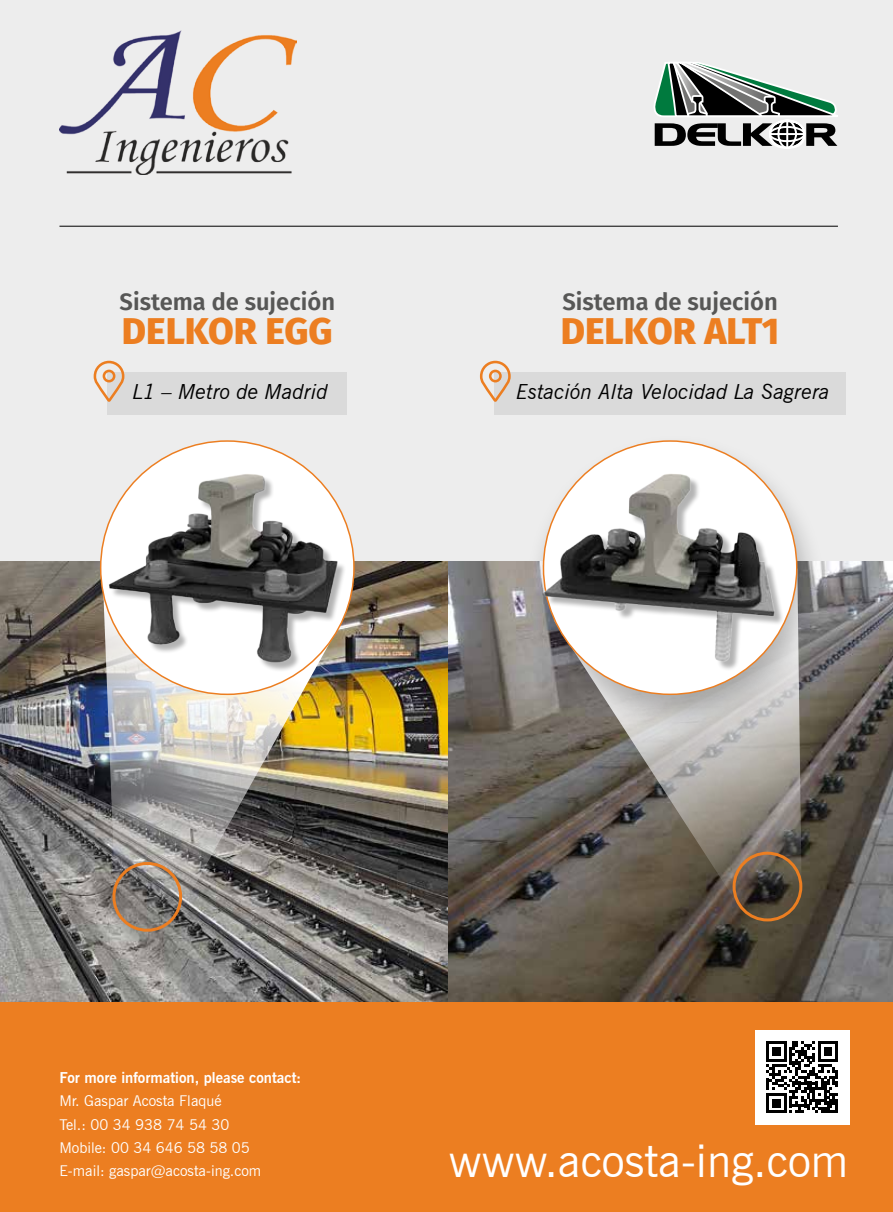
<style>
.page{position:relative;width:893px;height:1212px;background:#fff}
.page>*{position:absolute;margin:0;border:0;box-sizing:border-box;transform-origin:0 0}
.t1{font:45.15px "News Gothic BT";color:#fff}
.t2{font:800 37.2px "Fira Sans";color:#ec7e21}
.t3{font:600 23.85px "Fira Sans";color:#575756}
.t4{font:italic 20.85px "News Gothic BT";color:#000}
.t5{font:14.85px/23.2px "News Gothic BT";color:#fff}
.t6{font:700 14.85px "News Gothic BT";color:#fff}
</style>
<div class="page">
<div style="left:0;top:0;width:893px;height:561px;background:#ededed"></div>
<img style="left:0;top:562px;width:893px;height:440px">
<svg style="left:654px;top:62px;width:184px;height:87px"></svg>
<div style="left:0;top:1002px;width:893px;height:210px;background:#ec7e21"></div>
<div style="left:755px;top:1030px;width:94px;height:94px;background:#fff"></div>
<svg style="left:766px;top:1041px;width:72px;height:72px"></svg>
<svg style="left:554px;top:734px;width:249px;height:190px;background:#777067"></svg>
<img style="left:102px;top:587px;width:241px;height:353px">
<div style="left:525px;top:433px;width:301px;height:301px;background:#000;opacity:.26"></div>
<div style="left:543px;top:441px;width:254px;height:253px;background:#fff;border-radius:50%"></div>
<div style="left:547px;top:475px;width:237px;height:196px;background:#000;opacity:.3"></div>
<img style="left:544px;top:473px;width:234px;height:192px">
<div style="left:733px;top:852px;width:69px;height:69px;border:3px solid #ec7e21;border-radius:50%"></div>
<svg style="left:106px;top:855px;width:83px;height:80px;background:#8d8176"></svg>
<div style="left:101px;top:441px;width:253px;height:253px;background:#fff;border-radius:50%"></div>
<div style="left:111px;top:475px;width:236px;height:197px;background:#000;opacity:.3"></div>
<img style="left:107px;top:473px;width:233px;height:192px">
<hr style="left:59px;top:226px;width:779px;height:1px;background:#000">
<img style="left:59px;top:31px;width:237px;height:144px">
<div style="left:108px;top:373px;width:239px;height:42px;background:#dadada"></div>
<div style="left:494px;top:373px;width:352px;height:42px;background:#dadada"></div>
<svg style="left:94px;top:361px;width:30px;height:41px"></svg>
<svg style="left:480px;top:361px;width:31px;height:41px"></svg>
<h3 class="t3" style="left:120px;top:282px;width:217px">Sistema de sujeción</h3>
<h2 class="t2" style="left:122px;top:299px;width:212px">DELKOR EGG</h2>
<h3 class="t4" style="left:133px;top:379px;width:197px">L1 – Metro de Madrid</h3>
<h3 class="t3" style="left:562px;top:282px;width:217px">Sistema de sujeción</h3>
<h2 class="t2" style="left:561px;top:299px;width:220px">DELKOR ALT1</h2>
<h3 class="t4" style="left:517px;top:379px;width:315px">Estación Alta Velocidad La Sagrera</h3>
<p class="t6" style="left:59px;top:1069px;width:243px">For more information, please contact:</p>
<p class="t5" style="left:59px;top:1089px;width:203px">Mr. Gaspar Acosta Flaqué<br>Tel.: 00 34 938 74 54 30<br>Mobile: 00 34 646 58 58 05<br>E-mail: gaspar@acosta-ing.com</p>
<h1 class="t1" style="left:449px;top:1134px;width:401px">www.acosta-ing.com</h1>
</div>
